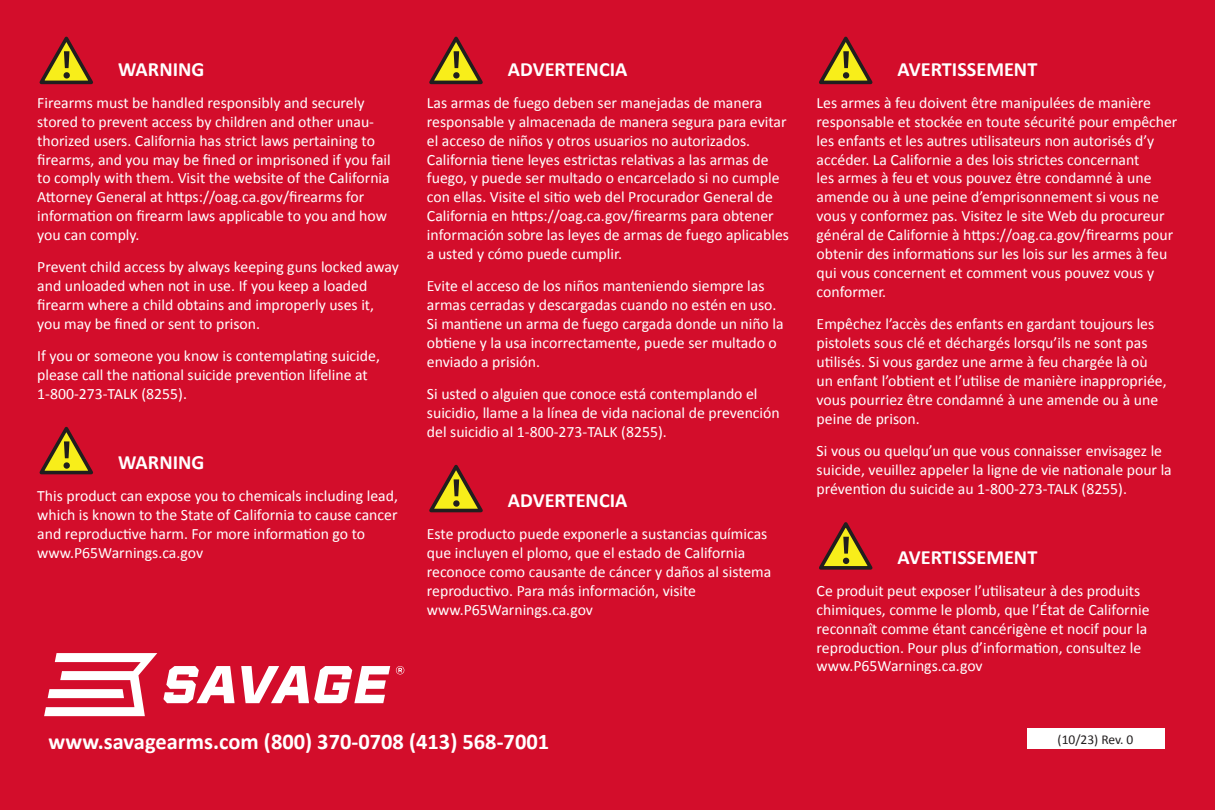
<style>
.page{position:relative;width:1215px;height:810px;background:#d30d2b}
.page>*{position:absolute;margin:0;border:0;box-sizing:border-box;transform-origin:0 0}
.t1{font:700 22.5px "Calibri";color:#fff}
.t2{font:700 20.25px "Calibri";color:#fff}
.t3{font:15.75px/18.9px "Calibri";color:#fff}
.t4{font:13.5px "Calibri";letter-spacing:-.005em;color:#231f20}
</style>
<div class="page">
<svg style="left:44px;top:653px;width:113px;height:63px"></svg>
<svg style="left:163px;top:666px;width:72px;height:37px"></svg>
<svg style="left:241px;top:666px;width:149px;height:37px"></svg>
<svg style="left:396px;top:666px;width:8px;height:8px"></svg>
<div style="left:1027px;top:729px;width:137px;height:20px;background:#fff"></div>
<svg style="left:39px;top:36px;width:54px;height:49px"></svg>
<svg style="left:429px;top:36px;width:54px;height:49px"></svg>
<svg style="left:819px;top:36px;width:54px;height:49px"></svg>
<svg style="left:819px;top:522px;width:54px;height:48px"></svg>
<svg style="left:429px;top:464px;width:54px;height:49px"></svg>
<svg style="left:39px;top:426px;width:54px;height:49px"></svg>
<p class="t2" style="left:118px;top:55px;width:88px">WARNING</p>
<p class="t3" style="left:37px;top:93px;width:355px">Firearms must be handled responsibly and securely stored to prevent access by children and other unau&shy;thorized users. California has strict laws pertaining to firearms, and you may be fined or imprisoned if you fail to comply with them. Visit the website of the California Attorney General at https://oag.ca.gov/firearms for information on firearm laws applicable to you and how you can comply.</p>
<p class="t3" style="left:37px;top:257px;width:363px">Prevent child access by always keeping guns locked away and unloaded when not in use. If you keep a loaded firearm where a child obtains and improperly uses it, you may be fined or sent to prison.</p>
<p class="t3" style="left:37px;top:346px;width:344px">If you or someone you know is contemplating suicide, please call the national suicide prevention lifeline at<br>1-800-273-TALK (8255).</p>
<p class="t2" style="left:118px;top:448px;width:88px">WARNING</p>
<p class="t3" style="left:37px;top:486px;width:362px">This product can expose you to chemicals including lead, which is known to the State of California to cause cancer and reproductive harm. For more information go to www.P65Warnings.ca.gov</p>
<p class="t2" style="left:508px;top:55px;width:121px">ADVERTENCIA</p>
<p class="t3" style="left:427px;top:93px;width:364px">Las armas de fuego deben ser manejadas de manera responsable y almacenada de manera segura para evitar el acceso de niños y otros usuarios no autorizados.<br>California tiene leyes estrictas relativas a las armas de fuego, y puede ser multado o encarcelado si no cumple con ellas. Visite el sitio web del Procurador General de California en https://oag.ca.gov/firearms para obtener información sobre las leyes de armas de fuego aplicables a usted y cómo puede cumplir.</p>
<p class="t3" style="left:427px;top:276px;width:358px">Evite el acceso de los niños manteniendo siempre las armas cerradas y descargadas cuando no estén en uso.<br>Si mantiene un arma de fuego cargada donde un niño la obtiene y la usa incorrectamente, puede ser multado o enviado a prisión.</p>
<p class="t3" style="left:427px;top:384px;width:354px">Si usted o alguien que conoce está contemplando el suicidio, llame a la línea de vida nacional de prevención del suicidio al 1-800-273-TALK (8255).</p>
<p class="t2" style="left:508px;top:486px;width:121px">ADVERTENCIA</p>
<p class="t3" style="left:427px;top:524px;width:346px">Este producto puede exponerle a sustancias químicas que incluyen el plomo, que el estado de California reconoce como causante de cáncer y daños al sistema reproductivo. Para más información, visite www.P65Warnings.ca.gov</p>
<p class="t2" style="left:898px;top:55px;width:141px">AVERTISSEMENT</p>
<p class="t3" style="left:817px;top:93px;width:362px">Les armes à feu doivent être manipulées de manière responsable et stockée en toute sécurité pour empêcher les enfants et les autres utilisateurs non autorisés d’y accéder. La Californie a des lois strictes concernant<br>les armes à feu et vous pouvez être condamné à une amende ou à une peine d’emprisonnement si vous ne vous y conformez pas. Visitez le site Web du procureur général de Californie à https://oag.ca.gov/firearms pour obtenir des informations sur les lois sur les armes à feu qui vous concernent et comment vous pouvez vous y conformer.</p>
<p class="t3" style="left:817px;top:314px;width:351px">Empêchez l’accès des enfants en gardant toujours les pistolets sous clé et déchargés lorsqu’ils ne sont pas utilisés. Si vous gardez une arme à feu chargée là où un enfant l’obtient et l’utilise de manière inappropriée, vous pourriez être condamné à une amende ou à une peine de prison.</p>
<p class="t3" style="left:817px;top:441px;width:357px">Si vous ou quelqu’un que vous connaisser envisagez le suicide, veuillez appeler la ligne de vie nationale pour la prévention du suicide au 1-800-273-TALK (8255).</p>
<p class="t2" style="left:898px;top:543px;width:141px">AVERTISSEMENT</p>
<p class="t3" style="left:817px;top:581px;width:334px">Ce produit peut exposer l’utilisateur à des produits chimiques, comme le plomb, que l’État de Californie reconnaît comme étant cancérigène et nocif pour la reproduction. Pour plus d’information, consultez le www.P65Warnings.ca.gov</p>
<p class="t1" style="left:49px;top:726px;width:502px">www.savagearms.com (800) 370-0708 (413) 568-7001</p>
<p class="t4" style="left:1058px;top:730px;width:77px">(10/23) Rev. 0</p>
</div>
